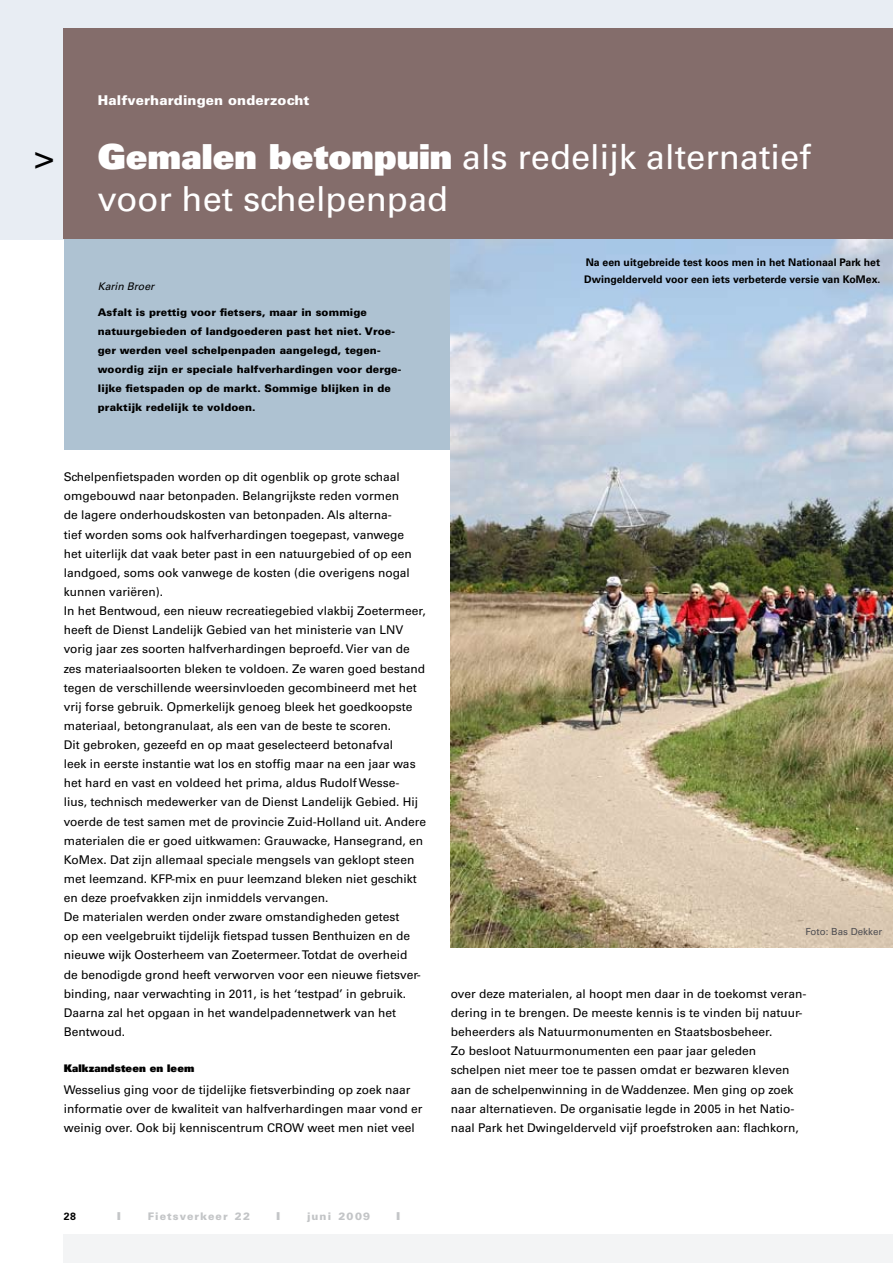
<style>
.page{position:relative;width:893px;height:1263px;background:#fff}
.page>*{position:absolute;margin:0;border:0;box-sizing:border-box;transform-origin:0 0}
.t1{font:34.5px/41.4px "Univers LT";color:#fff}
.t2{font:900 13.5px "Univers LT";letter-spacing:.01em;color:#fff}
.t3{font:12px/19.2px "Univers LT";color:#000}
.t4{font:900 10.8px "Univers LT";color:#c3c5c7;scale:1.2 1}
.t5{font:900 10.5px/19.2px "Univers LT";letter-spacing:.01em;color:#000}
.t6{font:700 10.5px/16.5px "Univers LT";color:#000}
.t7{font:900 10.5px "Univers LT";letter-spacing:.1em;color:#c3c5c7}
.t8{font:900 10.5px "Univers";letter-spacing:.01em;color:#000}
.t9{font:italic 10.5px "Univers LT";color:#000}
.t10{font:9.75px "Univers LT";color:#504f53}
.s1{color:#000}
.s2{font-family:"Univers";font-weight:900}
</style>
<div class="page">
<div style="left:0;top:0;width:893px;height:239px;background:#e8edf3"></div>
<div style="left:64px;top:239px;width:387px;height:211px;background:#aec2d2"></div>
<img style="left:451px;top:239px;width:442px;height:708px">
<div style="left:64px;top:29px;width:829px;height:210px;background:#846d6b"></div>
<div style="left:64px;top:1234px;width:829px;height:29px;background:#f3f4f5"></div>
<p class="t2" style="left:98px;top:92px;width:213px">Halfverhardingen onderzocht</p>
<h1 class="t1" style="left:98px;top:137px;width:714px;text-indent:-64px"><span class="s1">&gt;</span> <span class="s2">Gemalen betonpuin</span> als redelijk alternatief voor het schelpenpad</h1>
<p class="t9" style="left:98px;top:280px;width:58px">Karin Broer</p>
<p class="t5" style="left:98px;top:302px;width:305px">Asfalt is prettig voor fietsers, maar in sommige natuurgebieden of landgoederen past het niet. Vroe&shy;ger werden veel schelpenpaden aangelegd, tegen&shy;woordig zijn er speciale halfverhardingen voor derge&shy;lijke fietspaden op de markt. Sommige blijken in de praktijk redelijk te voldoen.</p>
<p class="t3" style="left:64px;top:467px;width:364px">Schelpenfietspaden worden op dit ogenblik op grote schaal omgebouwd naar betonpaden. Belangrijkste reden vormen<br>de lagere onderhoudskosten van betonpaden. Als alterna-<br>tief worden soms ook halfverhardingen toegepast, vanwege<br>het uiterlijk dat vaak beter past in een natuurgebied of op een landgoed, soms ook vanwege de kosten (die overigens nogal kunnen variëren).<br>In het Bentwoud, een nieuw recreatiegebied vlakbij Zoetermeer, heeft de Dienst Landelijk Gebied van het ministerie van LNV vorig jaar zes soorten halfverhardingen beproefd. Vier van de zes materiaalsoorten bleken te voldoen. Ze waren goed bestand tegen de verschillende weersinvloeden gecombineerd met het vrij forse gebruik. Opmerkelijk genoeg bleek het goedkoopste materiaal, betongranulaat, als een van de beste te scoren.<br>Dit gebroken, gezeefd en op maat geselecteerd betonafval<br>leek in eerste instantie wat los en stoffig maar na een jaar was het hard en vast en voldeed het prima, aldus Rudolf Wesse-<br>lius, technisch medewerker van de Dienst Landelijk Gebied. Hij voerde de test samen met de provincie Zuid-Holland uit. Andere materialen die er goed uitkwamen: Grauwacke, Hansegrand, en KoMex. Dat zijn allemaal speciale mengsels van geklopt steen met leemzand. KFP-mix en puur leemzand bleken niet geschikt en deze proefvakken zijn inmiddels vervangen.<br>De materialen werden onder zware omstandigheden getest<br>op een veelgebruikt tijdelijk fietspad tussen Benthuizen en de nieuwe wijk Oosterheem van Zoetermeer. Totdat de overheid<br>de benodigde grond heeft verworven voor een nieuwe fietsver&shy;binding, naar verwachting in 2011, is het ‘testpad’ in gebruik.<br>Daarna zal het opgaan in het wandelpadennetwerk van het Bentwoud.</p>
<p class="t8" style="left:64px;top:1061px;width:132px">Kalkzandsteen en leem</p>
<p class="t3" style="left:64px;top:1080px;width:360px">Wesselius ging voor de tijdelijke fietsverbinding op zoek naar informatie over de kwaliteit van halfverhardingen maar vond er weinig over. Ook bij kenniscentrum CROW weet men niet veel</p>
<p class="t6" style="left:584px;top:254px;width:298px">Na een uitgebreide test koos men in het Nationaal Park het<br>Dwingelderveld voor een iets verbeterde versie van KoMex.</p>
<p class="t10" style="left:805px;top:926px;width:78px">Foto: Bas Dekker</p>
<p class="t3" style="left:451px;top:984px;width:357px">over deze materialen, al hoopt men daar in de toekomst veran&shy;dering in te brengen. De meeste kennis is te vinden bij natuur&shy;beheerders als Natuurmonumenten en Staatsbosbeheer.<br>Zo besloot Natuurmonumenten een paar jaar geleden schelpen niet meer toe te passen omdat er bezwaren kleven aan de schelpenwinning in de Waddenzee. Men ging op zoek naar alternatieven. De organisatie legde in 2005 in het Natio&shy;naal Park het Dwingelderveld vijf proefstroken aan: flachkorn,</p>
<p class="t6" style="left:64px;top:1208px;width:14px">28</p>
<p class="t4" style="left:117px;top:1209px;width:5px">I</p>
<p class="t7" style="left:148px;top:1209px;width:104px">Fietsverkeer 22</p>
<p class="t4" style="left:276px;top:1209px;width:5px">I</p>
<p class="t7" style="left:307px;top:1209px;width:65px">juni 2009</p>
<p class="t4" style="left:396px;top:1209px;width:5px">I</p>
</div>
